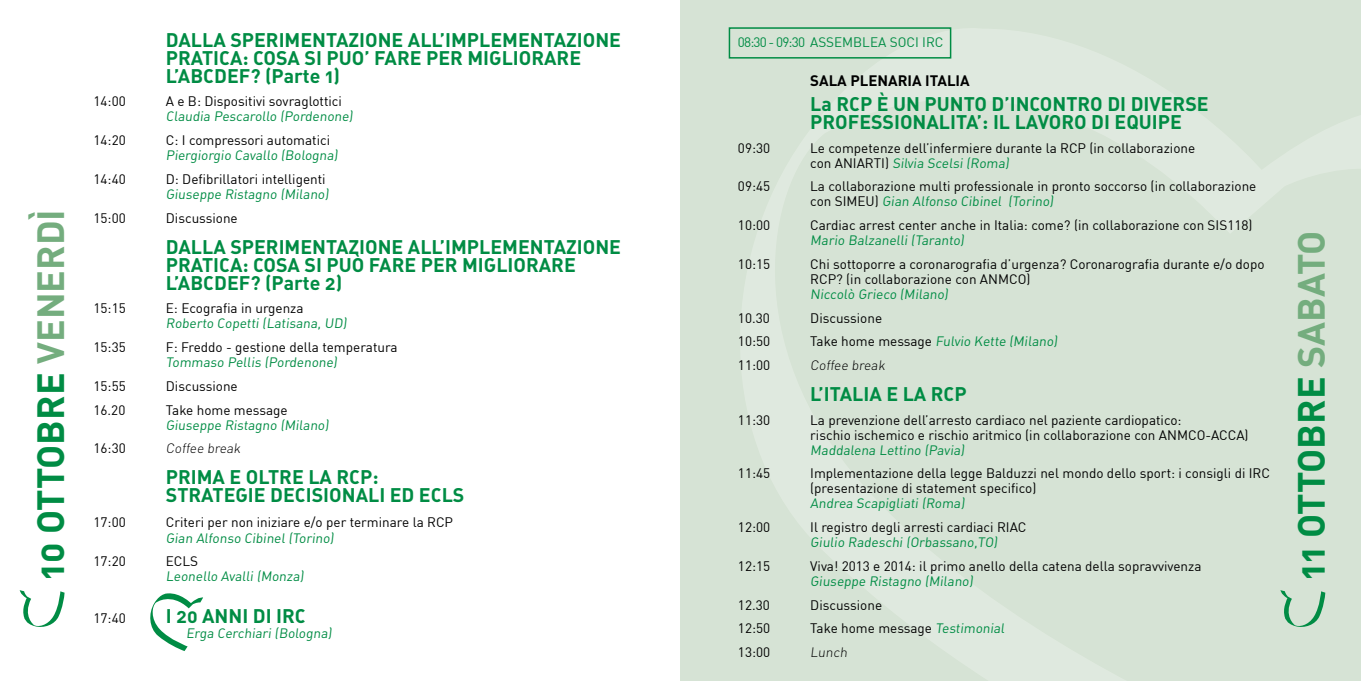
<style>
.page{position:relative;width:1361px;height:681px;background:#fff}
.page>*{position:absolute;margin:0;border:0;box-sizing:border-box;transform-origin:0 0}
.t1{font:37.5px "DIN Bold Alternate";color:#008c44}
.t2{font:19.5px/18px "DIN Bold Alternate";color:#008c44}
.t3{font:15px "DIN Bold Alternate";color:#000}
.t4{font:13.5px/15px "DIN";color:#000}
.t5{font:13.5px "DIN Regular Alternate";color:#008c44}
.t6{font:300 13.5px "DIN";color:#000}
.t7{font:13.5px "DIN";color:#008c44}
.s1{color:#74ad7e}
.s2{font-family:"DIN";color:#000}
.s3{font-family:"DIN Regular Alternate";color:#008c44}
</style>
<div class="page">
<div style="left:680px;top:0;width:681px;height:680px;background:#d6e3d5"></div>
<svg style="left:19px;top:590px;width:46px;height:37px"></svg>
<svg style="left:1280px;top:590px;width:45px;height:37px"></svg>
<div style="left:729px;top:27px;width:222px;height:32px;border:2px solid #008c44"></div>
<svg style="left:150px;top:593px;width:53px;height:57px"></svg>
<h1 class="t1" style="left:26px;top:579px;width:372px;rotate:-90deg">10 ottobre <span class="s1">Venerdì</span></h1>
<h2 class="t2" style="left:94px;top:30px;width:44px">D</h2>
<h2 class="t2" style="left:178px;top:30px;width:200px">ALLA SPERIMENTAZIONE</h2>
<h2 class="t2" style="left:166px;top:30px;width:430px;text-indent:242px">ALL’IMPLEMENTAZIONE<br>PRATICA: COSA SI PUO’ FARE PER MIGLIORARE<br>L’ABCDE F? (Parte 1)</h2>
<p class="t4" style="left:94px;top:94px;width:34px">14:00</p>
<p class="t4" style="left:166px;top:94px;width:178px">A e B: Dispositivi sovraglottici</p>
<p class="t5" style="left:166px;top:108px;width:191px">Claudia Pescarollo (Pordenone)</p>
<p class="t4" style="left:94px;top:132px;width:34px">14:20</p>
<p class="t4" style="left:166px;top:132px;width:166px">C: I compressori automatici</p>
<p class="t5" style="left:166px;top:147px;width:176px">Piergiorgio Cavallo (Bologna)</p>
<p class="t4" style="left:94px;top:171px;width:34px">14:40</p>
<p class="t4" style="left:166px;top:171px;width:161px">D: Defibrillatori intelligenti</p>
<p class="t5" style="left:166px;top:185px;width:166px">Giuseppe Ristagno (Milano)</p>
<p class="t4" style="left:94px;top:210px;width:34px">15:00</p>
<p class="t4" style="left:166px;top:210px;width:73px">Discussione</p>
<h2 class="t2" style="left:94px;top:236px;width:44px">D</h2>
<h2 class="t2" style="left:178px;top:236px;width:200px">ALLA SPERIMENTAZIONE</h2>
<h2 class="t2" style="left:166px;top:236px;width:430px;text-indent:242px">ALL’IMPLEMENTAZIONE<br>PRATICA: COSA SI PUò FARE PER MIGLIORARE<br>L’ABCDE F? (Parte 2)</h2>
<p class="t4" style="left:94px;top:300px;width:34px">15:15</p>
<p class="t4" style="left:166px;top:300px;width:139px">E: Ecografia in urgenza</p>
<p class="t5" style="left:166px;top:315px;width:184px">Roberto Copetti (Latisana, UD)</p>
<p class="t4" style="left:94px;top:339px;width:34px">15:35</p>
<p class="t4" style="left:166px;top:339px;width:233px">F: Freddo - gestione della temperatura</p>
<p class="t5" style="left:166px;top:353px;width:175px">Tommaso Pellis (Pordenone)</p>
<p class="t4" style="left:94px;top:378px;width:34px">15:55</p>
<p class="t4" style="left:166px;top:378px;width:73px">Discussione</p>
<p class="t4" style="left:94px;top:402px;width:33px">16.20</p>
<p class="t4" style="left:166px;top:402px;width:123px">Take home message</p>
<p class="t5" style="left:166px;top:416px;width:166px">Giuseppe Ristagno (Milano)</p>
<p class="t4" style="left:94px;top:440px;width:34px">16:30</p>
<p class="t6" style="left:166px;top:440px;width:78px">Coffee break</p>
<h2 class="t2" style="left:166px;top:467px;width:115px">PRIMA E OLTRE</h2>
<h2 class="t2" style="left:166px;top:467px;width:300px;text-indent:142px">LA RCP:<br>STRATEGIE DECISIONALI ED ECLS</h2>
<p class="t4" style="left:94px;top:514px;width:34px">17:00</p>
<p class="t4" style="left:166px;top:514px;width:289px">Criteri per non iniziare e/o per terminare la RCP</p>
<p class="t5" style="left:166px;top:529px;width:172px">Gian Alfonso Cibinel (Torino)</p>
<p class="t4" style="left:94px;top:553px;width:34px">17:20</p>
<p class="t4" style="left:166px;top:553px;width:34px">ECLS</p>
<p class="t5" style="left:166px;top:567px;width:141px">Leonello Avalli (Monza)</p>
<p class="t4" style="left:94px;top:610px;width:34px">17:40</p>
<h2 class="t2" style="left:166px;top:606px;width:141px">I 20 anni di IRC</h2>
<p class="t5" style="left:186px;top:624px;width:149px">Erga Cerchiari (Bologna)</p>
<p class="t7" style="left:738px;top:34px;width:207px">08:30 - 09:30 ASSEMBLEA SOCI IRC</p>
<p class="t3" style="left:810px;top:71px;width:161px">SALA PLENARIA ITALIA</p>
<h2 class="t2" style="left:810px;top:94px;width:153px">La RCP è UN PUNTO</h2>
<h2 class="t2" style="left:991px;top:94px;width:62px">D’INCONTRO</h2>
<h2 class="t2" style="left:1107px;top:94px;width:100px">DI DIVERSE</h2>
<h2 class="t2" style="left:810px;top:112px;width:252px">PRO FESSIONALITA’: IL LAVORO</h2>
<h2 class="t2" style="left:1091px;top:112px;width:90px">DI EQUIPE</h2>
<p class="t4" style="left:738px;top:140px;width:34px">09:30</p>
<p class="t4" style="left:810px;top:140px;width:386px">Le competenze dell’infermiere durante la RCP (in collaborazione</p>
<p class="t5" style="left:810px;top:154px;width:202px"><span class="s2">con ANIARTI)</span> Silvia Scelsi (Roma)</p>
<p class="t4" style="left:738px;top:179px;width:34px">09:45</p>
<p class="t4" style="left:810px;top:179px;width:448px">La collaborazione multi professionale in pronto soccorso (in collaborazione</p>
<p class="t5" style="left:810px;top:193px;width:247px"><span class="s2">con SIMEU)</span> Gian Alfonso Cibinel (Torino)</p>
<p class="t4" style="left:738px;top:217px;width:34px">10:00</p>
<p class="t4" style="left:810px;top:217px;width:444px">Cardiac arrest center anche in Italia: come? (in collaborazione con SIS118)</p>
<p class="t5" style="left:810px;top:232px;width:157px">Mario Balzanelli (Taranto)</p>
<p class="t4" style="left:738px;top:256px;width:34px">10:15</p>
<p class="t4" style="left:810px;top:256px;width:456px">Chi sottoporre a coronarografia d’urgenza? Coronarografia durante e/o dopo<br>RCP? (in collaborazione con ANMCO)</p>
<p class="t5" style="left:810px;top:285px;width:142px">Niccolò Grieco (Milano)</p>
<p class="t4" style="left:738px;top:310px;width:33px">10.30</p>
<p class="t4" style="left:810px;top:310px;width:73px">Discussione</p>
<p class="t4" style="left:738px;top:333px;width:34px">10:50</p>
<p class="t5" style="left:810px;top:333px;width:251px"><span class="s2">Take home message</span> Fulvio Kette (Milano)</p>
<p class="t4" style="left:738px;top:357px;width:34px">11:00</p>
<p class="t6" style="left:810px;top:356px;width:78px">Coffee break</p>
<h2 class="t2" style="left:810px;top:384px;width:158px">L’ITALIA E LA RCP</h2>
<p class="t4" style="left:738px;top:412px;width:34px">11:30</p>
<p class="t4" style="left:810px;top:412px;width:440px">La prevenzione dell’arresto cardiaco nel paziente cardiopatico:<br>rischio ischemico e rischio aritmico (in collaborazione con ANMCO-ACCA)</p>
<p class="t5" style="left:810px;top:441px;width:158px">Maddalena Lettino (Pavia)</p>
<p class="t4" style="left:738px;top:465px;width:34px">11:45</p>
<p class="t4" style="left:810px;top:465px;width:461px">Implementazione della legge Balduzzi nel mondo dello sport: i consigli di IRC (presentazione di statement specifico)</p>
<p class="t5" style="left:810px;top:495px;width:158px">Andrea Scapigliati (Roma)</p>
<p class="t4" style="left:738px;top:519px;width:34px">12:00</p>
<p class="t4" style="left:810px;top:519px;width:218px">Il registro degli arresti cardiaci RIAC</p>
<p class="t5" style="left:810px;top:533px;width:191px">Giulio Radeschi (Orbassano,TO)</p>
<p class="t4" style="left:738px;top:558px;width:34px">12:15</p>
<p class="t4" style="left:810px;top:558px;width:393px">Viva! 2013 e 2014: il primo anello della catena della sopravvivenza</p>
<p class="t5" style="left:810px;top:572px;width:166px">Giuseppe Ristagno (Milano)</p>
<p class="t4" style="left:738px;top:596px;width:33px">12.30</p>
<p class="t4" style="left:810px;top:596px;width:73px">Discussione</p>
<p class="t4" style="left:738px;top:620px;width:34px">12:50</p>
<p class="t4" style="left:810px;top:620px;width:198px">Take home message <span class="s3">Testimonial</span></p>
<p class="t4" style="left:738px;top:644px;width:34px">13:00</p>
<p class="t6" style="left:810px;top:643px;width:41px">Lunch</p>
<h1 class="t1" style="left:1286px;top:579px;width:351px;rotate:-90deg">11 ottobre <span class="s1">sabato</span></h1>
</div>
